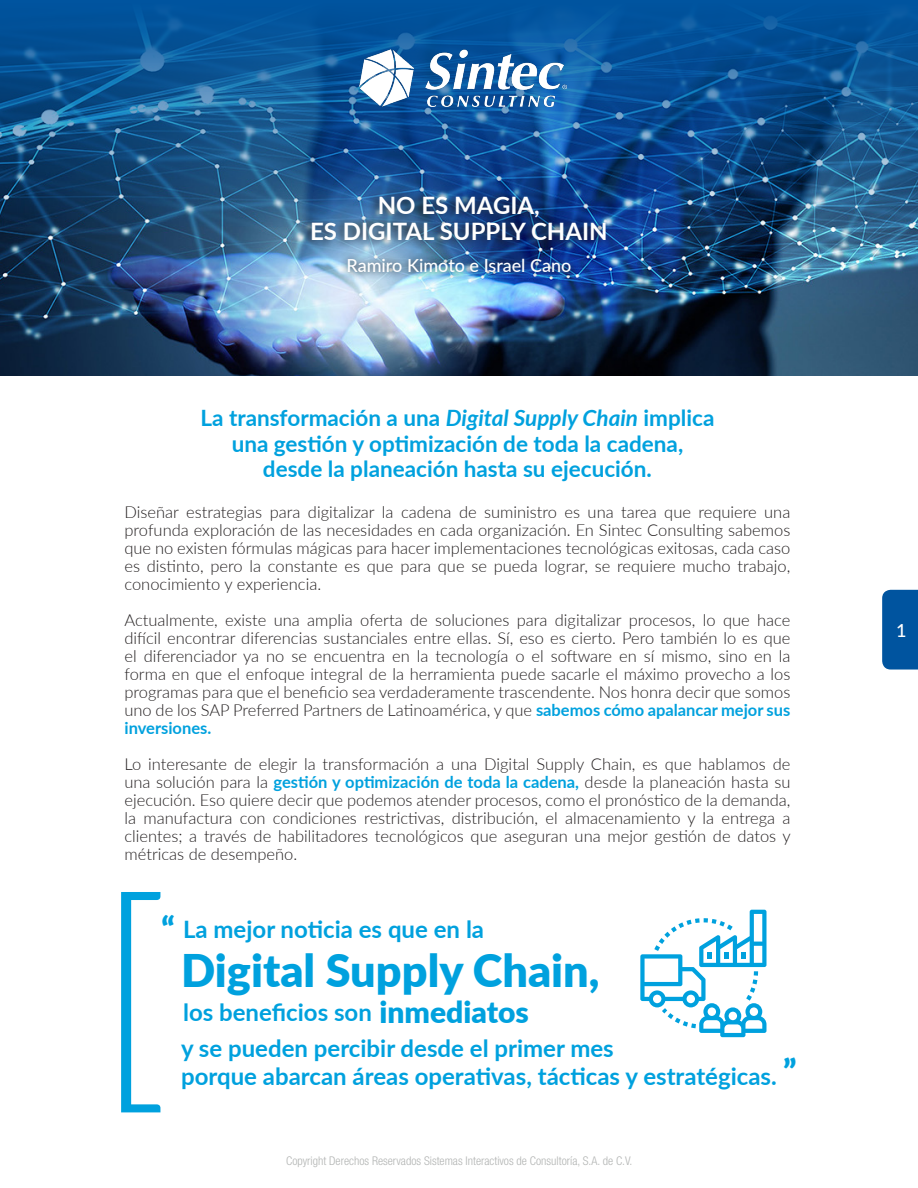
<style>
.page{position:relative;width:918px;height:1188px;background:#fff}
.page>*{position:absolute;margin:0;border:0;box-sizing:border-box;transform-origin:0 0}
.t1{font:300 247.5px "Lato";color:#00a1de}
.t2{font:900 45px "Lato";color:#00a1de}
.t3{font:900 33px "Lato";color:#00a1de}
.t4{font:900 30px "Lato";color:#00a1de}
.t5{font:700 24px "Lato";color:#00a1de}
.t6{font:700 24px "Lato";color:#fff}
.t7{font:700 22.5px "Lato";color:#00a1de}
.t8{font:500 18px "Lato";color:#fff}
.t9{font:300 16.5px/18px "Lato";color:#231f20;text-align:justify}
.t10{font:300 condensed 12px "Helvetica Neue LT Std";color:#b2b4b3}
.s1{font-style:italic}
.s2{font-weight:700;color:#00a1de}
</style>
<div class="page">
<div style="left:882px;top:590px;width:36px;height:80px;background:#00549f"></div>
<img style="left:0;top:0;width:918px;height:376px">
<svg style="left:0;top:1px;width:918px;height:226px;background:#105290"></svg>
<div style="left:299px;top:190px;width:310px;height:59px;background:#231f20;opacity:.9"></div>
<div style="left:340px;top:252px;width:238px;height:29px;background:#231f20;opacity:.9"></div>
<img style="left:359px;top:49px;width:208px;height:58px">
<svg style="left:640px;top:910px;width:127px;height:127px"></svg>
<p class="t6" style="left:378px;top:188px;width:164px">NO ES MAGIA,</p>
<p class="t6" style="left:310px;top:213px;width:299px">ES DIGITAL SUPPLY CHAIN</p>
<p class="t8" style="left:347px;top:252px;width:226px">Ramiro Kimoto e Israel Cano</p>
<p class="t7" style="left:200px;top:401px;width:516px">La transformación a una <span class="s1">Digital Supply Chain</span> implica</p>
<p class="t7" style="left:232px;top:427px;width:453px">una gestión y optimización de toda la cadena,</p>
<p class="t7" style="left:263px;top:452px;width:390px">desde la planeación hasta su ejecución.</p>
<p class="t9" style="left:124px;top:503px;width:667px">Diseñar estrategias para digitalizar la cadena de suministro es una tarea que requiere una profunda exploración de las necesidades en cada organización. En Sintec Consulting sabemos que no existen fórmulas mágicas para hacer implementaciones tecnológicas exitosas, cada caso es distinto, pero la constante es que para que se pueda lograr, se requiere mucho trabajo, conocimiento y experiencia.</p>
<p class="t9" style="left:124px;top:611px;width:667px">Actualmente, existe una amplia oferta de soluciones para digitalizar procesos, lo que hace difícil encontrar diferencias sustanciales entre ellas. Sí, eso es cierto. Pero también lo es que el diferenciador ya no se encuentra en la tecnología o el software en sí mismo, sino en la forma en que el enfoque integral de la herramienta puede sacarle el máximo provecho a los programas para que el beneficio sea verdaderamente trascendente. Nos honra decir que somos uno de los SAP Preferred Partners de Latinoamérica, y que <span class="s2">sabemos cómo apalancar mejor sus inversiones.</span></p>
<p class="t9" style="left:124px;top:755px;width:668px">Lo interesante de elegir la transformación a una Digital Supply Chain, es que hablamos de una solución para la <span class="s2">gestión y optimización de toda la cadena,</span> desde la planeación hasta su ejecución. Eso quiere decir que podemos atender procesos, como el pronóstico de la demanda, la manufactura con condiciones restrictivas, distribución, el almacenamiento y la entrega a clientes; a través de habilitadores tecnológicos que aseguran una mejor gestión de datos y métricas de desempeño.</p>
<p class="t1" style="left:96px;top:819px;width:75px">[</p>
<p class="t3" style="left:162px;top:904px;width:15px">“</p>
<p class="t5" style="left:183px;top:912px;width:303px">La mejor noticia es que en la</p>
<p class="t2" style="left:181px;top:937px;width:420px">Digital Supply Chain,</p>
<p class="t4" style="left:380px;top:990px;width:151px">inmediatos</p>
<p class="t5" style="left:183px;top:995px;width:190px">los beneficios son</p>
<p class="t5" style="left:181px;top:1030px;width:434px">y se pueden percibir desde el primer mes</p>
<p class="t5" style="left:181px;top:1059px;width:597px">porque abarcan áreas operativas, tácticas y estratégicas.</p>
<p class="t3" style="left:783px;top:1046px;width:15px">”</p>
<p class="t10" style="left:286px;top:1154px;width:348px">Copyright Derechos Reservados Sistemas Interactivos de Consultoría, S.A. de C.V.</p>
<p class="t8" style="left:896px;top:617px;width:12px">1</p>
</div>
